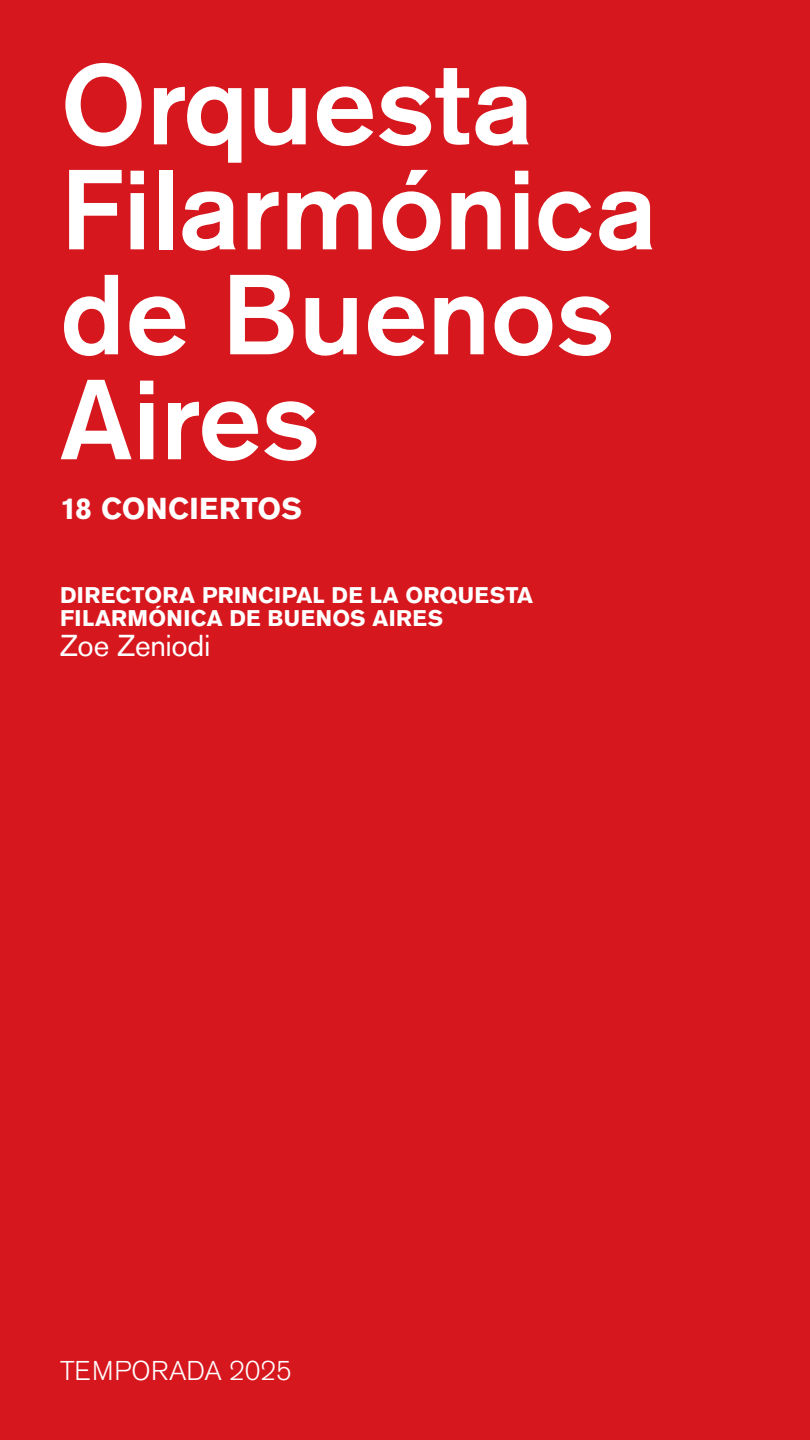
<style>
.page{position:relative;width:810px;height:1440px;background:#d7171e}
.page>*{position:absolute;margin:0;border:0;box-sizing:border-box;transform-origin:0 0}
.t1{font:500 112.5px/104.9px "Akzidenz Grotesk Pro";color:#fff}
.t2{font:700 30px "Akzidenz Grotesk Pro";letter-spacing:.01em;color:#fff}
.t3{font:30px "Akzidenz Grotesk Pro";letter-spacing:-.01em;color:#fff}
.t4{font:300 27px "Akzidenz Grotesk Pro";color:#fff}
.t5{font:700 22.5px/22.5px "Akzidenz Grotesk Pro";letter-spacing:.015em;color:#fff}
</style>
<div class="page">
<h1 class="t1" style="left:60px;top:51px;width:599px">Orquesta<br>Filarmónica de Buenos<br>Aires</h1>
<h2 class="t2" style="left:60px;top:489px;width:244px">18 CONCIERTOS</h2>
<p class="t5" style="left:60px;top:584px;width:475px">DIRECTORA PRINCIPAL DE LA ORQUESTA<br>FILARMÓNICA DE BUENOS AIRES</p>
<h2 class="t3" style="left:60px;top:626px;width:152px">Zoe Zeniodi</h2>
<p class="t4" style="left:60px;top:1353px;width:234px">TEMPORADA 2025</p>
</div>
